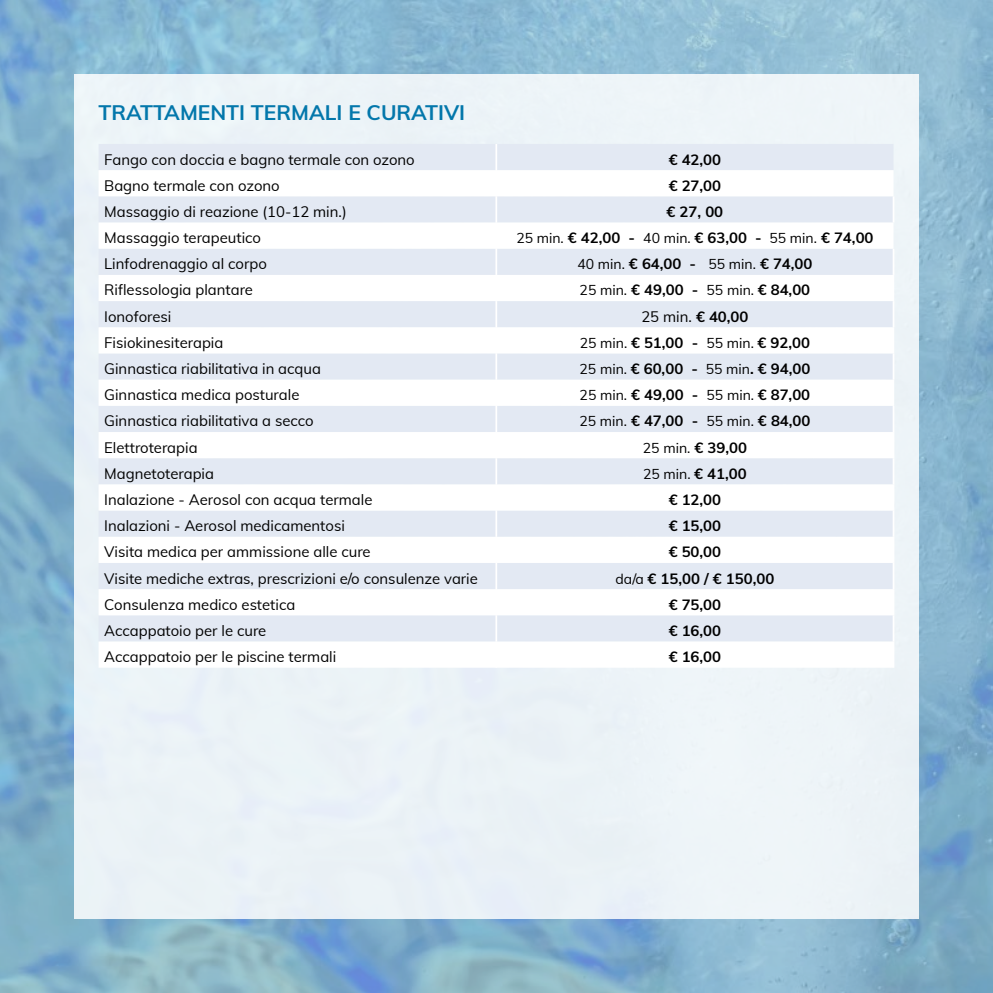
<style>
.page{position:relative;width:993px;height:993px;background:#fff}
.page>*{position:absolute;margin:0;border:0;box-sizing:border-box;transform-origin:0 0}
.t1{font:700 21px "Muli";color:#0377ab}
.t2{font:14.88px "Muli";color:#000}
.t3{font:700 14.88px "Muli";color:#000}
.t4{font:14px "Muli";color:#000}
.s1{font-weight:400;font-size:14px}
.s2{font-weight:700}
.s3{font-weight:700;font-size:14.88px}
</style>
<div class="page">
<img style="left:0;top:0;width:992px;height:992px">
<div style="left:74px;top:74px;width:844px;height:844px;background:#ecf3f7"></div>
<svg style="left:99px;top:170px;width:794px;height:497px;fill:#fff"></svg>
<svg style="left:892px;top:275px;width:1px;height:26px"></svg>
<svg style="left:892px;top:327px;width:1px;height:26px"></svg>
<svg style="left:892px;top:379px;width:1px;height:27px"></svg>
<hr style="left:495px;top:144px;width:2px;height:26px;background:#fff">
<hr style="left:495px;top:275px;width:2px;height:26px;background:#fff">
<hr style="left:495px;top:327px;width:2px;height:26px;background:#fff">
<hr style="left:495px;top:379px;width:2px;height:27px;background:#fff">
<hr style="left:495px;top:170px;width:2px;height:26px;background:#fff">
<hr style="left:495px;top:222px;width:2px;height:27px;background:#fff">
<hr style="left:495px;top:196px;width:2px;height:26px;background:#fff">
<hr style="left:892px;top:196px;width:2px;height:26px;background:#fff">
<hr style="left:495px;top:249px;width:2px;height:26px;background:#fff">
<hr style="left:892px;top:249px;width:2px;height:26px;background:#fff">
<hr style="left:495px;top:301px;width:2px;height:26px;background:#fff">
<hr style="left:892px;top:301px;width:2px;height:26px;background:#fff">
<hr style="left:495px;top:353px;width:2px;height:26px;background:#fff">
<hr style="left:892px;top:353px;width:2px;height:26px;background:#fff">
<hr style="left:495px;top:406px;width:2px;height:26px;background:#fff">
<hr style="left:892px;top:406px;width:2px;height:26px;background:#fff">
<hr style="left:495px;top:432px;width:2px;height:26px;background:#fff">
<hr style="left:892px;top:432px;width:2px;height:26px;background:#fff">
<hr style="left:495px;top:484px;width:2px;height:26px;background:#fff">
<hr style="left:892px;top:484px;width:2px;height:26px;background:#fff">
<hr style="left:495px;top:536px;width:2px;height:26px;background:#fff">
<hr style="left:892px;top:536px;width:2px;height:26px;background:#fff">
<hr style="left:495px;top:589px;width:2px;height:26px;background:#fff">
<hr style="left:892px;top:589px;width:2px;height:26px;background:#fff">
<hr style="left:495px;top:641px;width:2px;height:26px;background:#fff">
<hr style="left:892px;top:641px;width:2px;height:26px;background:#fff">
<hr style="left:495px;top:458px;width:2px;height:26px;background:#fff">
<hr style="left:892px;top:458px;width:2px;height:26px;background:#fff">
<hr style="left:495px;top:510px;width:2px;height:26px;background:#fff">
<hr style="left:892px;top:510px;width:2px;height:26px;background:#fff">
<hr style="left:495px;top:562px;width:2px;height:27px;background:#fff">
<hr style="left:892px;top:562px;width:2px;height:27px;background:#fff">
<hr style="left:495px;top:615px;width:2px;height:26px;background:#fff">
<hr style="left:892px;top:615px;width:2px;height:26px;background:#fff">
<h1 class="t1" style="left:99px;top:97px;width:368px">TRATTAMENTI TERMALI E CURATIVI</h1>
<p class="t2" style="left:104px;top:148px;width:312px">Fango con doccia e bagno termale con ozono</p>
<p class="t3" style="left:668px;top:148px;width:54px">€ 42,00</p>
<p class="t2" style="left:104px;top:174px;width:177px">Bagno termale con ozono</p>
<p class="t3" style="left:668px;top:174px;width:54px">€ 27,00</p>
<p class="t2" style="left:104px;top:201px;width:244px">Massaggio di reazione (10-12 min.)</p>
<p class="t3" style="left:666px;top:201px;width:58px">€ 27, 00</p>
<p class="t2" style="left:104px;top:227px;width:158px">Massaggio terapeutico</p>
<p class="t3" style="left:516px;top:227px;width:358px"><span class="s1">25 min.</span> € 42,00 - <span class="s1">40 min.</span> € 63,00 - <span class="s1">55 min.</span> € 74,00</p>
<p class="t2" style="left:104px;top:253px;width:164px">Linfodrenaggio al corpo</p>
<p class="t3" style="left:577px;top:253px;width:236px"><span class="s1">40 min.</span> € 64,00 - <span class="s1">55 min.</span> € 74,00</p>
<p class="t2" style="left:104px;top:279px;width:150px">Riflessologia plantare</p>
<p class="t3" style="left:579px;top:279px;width:232px"><span class="s1">25 min.</span> € 49,00 - <span class="s1">55 min.</span> € 84,00</p>
<p class="t2" style="left:104px;top:305px;width:69px">Ionoforesi</p>
<p class="t2" style="left:641px;top:305px;width:108px">25 min. <span class="s2">€ 40,00</span></p>
<p class="t2" style="left:104px;top:331px;width:121px">Fisiokinesiterapia</p>
<p class="t3" style="left:579px;top:331px;width:232px"><span class="s1">25 min.</span> € 51,00 - <span class="s1">55 min.</span> € 92,00</p>
<p class="t2" style="left:104px;top:358px;width:218px">Ginnastica riabilitativa in acqua</p>
<p class="t3" style="left:579px;top:358px;width:232px"><span class="s1">25 min.</span> € 60,00 - <span class="s1">55 min</span>. € 94,00</p>
<p class="t2" style="left:104px;top:384px;width:197px">Ginnastica medica posturale</p>
<p class="t3" style="left:579px;top:384px;width:232px"><span class="s1">25 min.</span> € 49,00 - <span class="s1">55 min.</span> € 87,00</p>
<p class="t2" style="left:104px;top:410px;width:211px">Ginnastica riabilitativa a secco</p>
<p class="t3" style="left:579px;top:410px;width:232px"><span class="s1">25 min.</span> € 47,00 - <span class="s1">55 min.</span> € 84,00</p>
<p class="t2" style="left:104px;top:436px;width:95px">Elettroterapia</p>
<p class="t4" style="left:642px;top:437px;width:106px">25 min. <span class="s3">€ 39,00</span></p>
<p class="t2" style="left:104px;top:462px;width:111px">Magnetoterapia</p>
<p class="t4" style="left:643px;top:463px;width:105px">25 min. <span class="s3">€ 41,00</span></p>
<p class="t2" style="left:104px;top:488px;width:270px">Inalazione - Aerosol con acqua termale</p>
<p class="t3" style="left:668px;top:488px;width:54px">€ 12,00</p>
<p class="t2" style="left:104px;top:515px;width:242px">Inalazioni - Aerosol medicamentosi</p>
<p class="t3" style="left:668px;top:515px;width:54px">€ 15,00</p>
<p class="t2" style="left:104px;top:541px;width:268px">Visita medica per ammissione alle cure</p>
<p class="t3" style="left:668px;top:541px;width:54px">€ 50,00</p>
<p class="t2" style="left:104px;top:567px;width:375px">Visite mediche extras, prescrizioni e/o consulenze varie</p>
<p class="t3" style="left:615px;top:567px;width:160px"><span class="s1">da/a</span> € 15,00 / € 150,00</p>
<p class="t2" style="left:104px;top:593px;width:192px">Consulenza medico estetica</p>
<p class="t3" style="left:668px;top:593px;width:54px">€ 75,00</p>
<p class="t2" style="left:104px;top:619px;width:164px">Accappatoio per le cure</p>
<p class="t3" style="left:668px;top:619px;width:54px">€ 16,00</p>
<p class="t2" style="left:104px;top:645px;width:233px">Accappatoio per le piscine termali</p>
<p class="t3" style="left:668px;top:645px;width:54px">€ 16,00</p>
</div>
